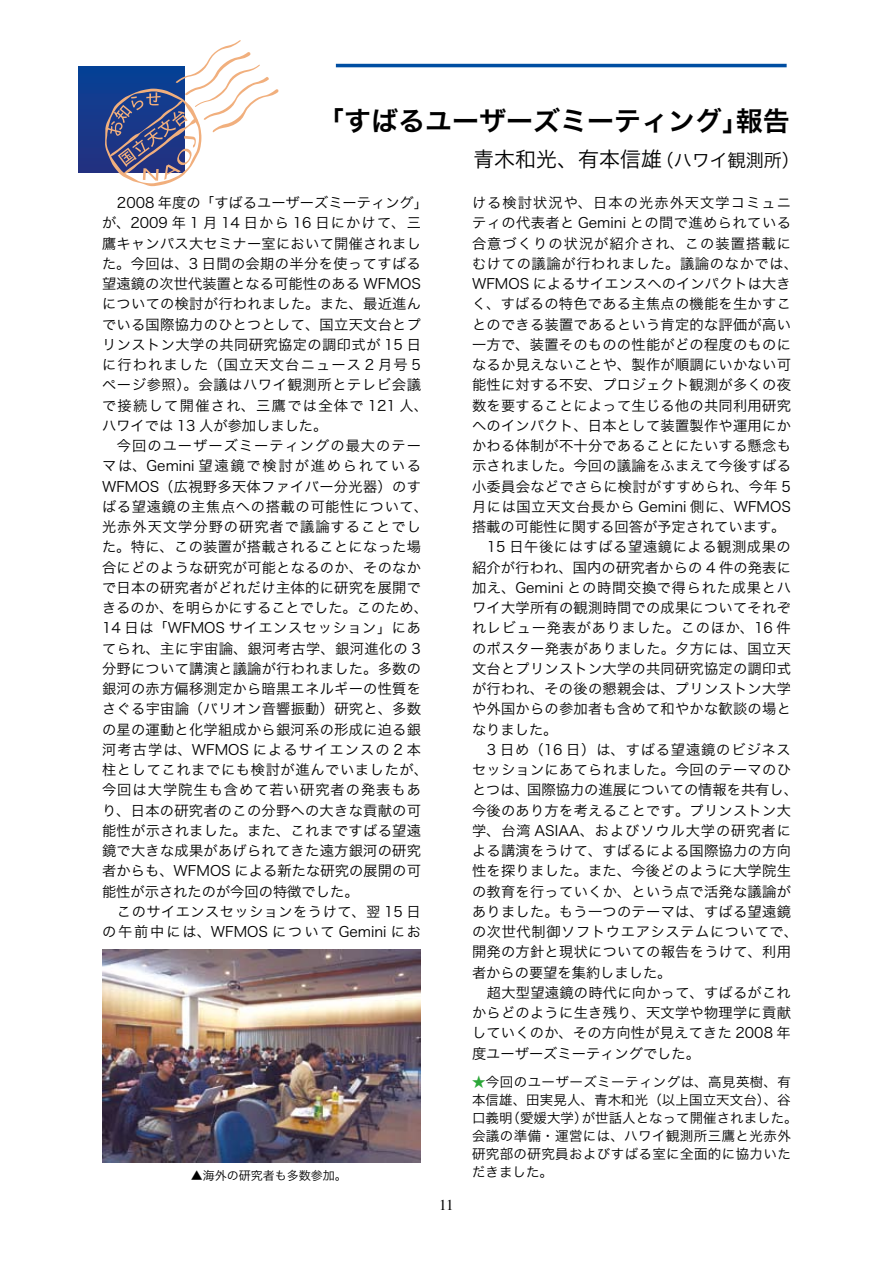
<style>
.page{position:relative;width:893px;height:1263px;background:#fff}
.page>*{position:absolute;margin:0;border:0;box-sizing:border-box;transform-origin:0 0}
.t1{font:27px "Hira Kaku Pro W6 90 pv RKSJ H";color:#000}
.t2{font:21px "Hira Kaku Pro W3 90 pv RKSJ H";color:#000}
.t3{font:15px "Times";color:#000}
.t4{font:14.25px/20.2px "Hira Kaku Pro W3";letter-spacing:.02em;color:#000}
.t5{font:14.25px "Hira Kaku Pro W3";color:#000}
.t6{font:14.25px "Hira Kaku Pro W3";letter-spacing:.045em;color:#000}
.t7{font:14.25px "Hira Kaku Pro W3";letter-spacing:.05em;color:#000}
.t8{font:14.25px "Hira Kaku Pro W3";letter-spacing:.075em;color:#000}
.t9{font:14.25px "Hira Kaku Pro W3";letter-spacing:.065em;color:#000}
.t10{font:14.25px "Hira Kaku Pro W3";letter-spacing:.04em;color:#000}
.t11{font:14.25px "Hira Kaku Pro W3";letter-spacing:.06em;color:#000}
.t12{font:13.5px/18px "Hira Kaku Pro W3";letter-spacing:.03em;color:#000}
.t13{font:12px "Hira Kaku Pro W3";color:#000}
.s1{font-size:18px}
.s2{color:#2ba738}
</style>
<div class="page">
<div style="left:79px;top:67px;width:105px;height:105px;background:linear-gradient(to bottom,#074196,#25317f)"></div>
<svg style="left:105px;top:40px;width:173px;height:146px"></svg>
<img style="left:102px;top:949px;width:319px;height:213px">
<hr style="left:336px;top:64px;width:451px;height:3px;background:#004ea2">
<h1 class="t1" style="left:317px;top:96px;width:474px">「すばるユーザーズミーティング」報告</h1>
<h2 class="t2" style="left:473px;top:140px;width:328px">青木和光、有本信雄<span class="s1">（ハワイ観測所）</span></h2>
<p class="t4" style="left:102px;top:192px;width:328px;text-indent:15px">2008 年度の「すばるユーザーズミーティング」が、2009 年 1 月 14 日から 16 日にかけて、三鷹キャンパス大セミナー室において開催されました。今回は、3 日間の会期の半分を使ってすばる望遠鏡の次世代装置となる可能性のある WFMOSについての検討が行われました。また、最近進んでいる国際協力のひとつとして、国立天文台とプリンストン大学の共同研究協定の調印式が 15 日に行われました（国立天文台ニュース 2 月号 5ページ参照）。会議はハワイ観測所とテレビ会議で接続して開催され、三鷹では全体で 121 人、ハワイでは 13 人が参加しました。</p>
<p class="t4" style="left:102px;top:435px;width:328px;text-indent:15px">今回のユーザーズミーティングの最大のテーマは、Gemini 望遠鏡で検討が進められている<br>WFMOS（広視野多天体ファイバー分光器）のすばる望遠鏡の主焦点への搭載の可能性について、光赤外天文学分野の研究者で議論することでした。特に、この装置が搭載されることになった場合にどのような研究が可能となるのか、そのなかで日本の研究者がどれだけ主体的に研究を展開できるのか、を明らかにすることでした。このため、<br>14 日は「WFMOS サイエンスセッション」にあてられ、主に宇宙論、銀河考古学、銀河進化の 3分野について講演と議論が行われました。多数の銀河の赤方偏移測定から暗黒エネルギーの性質をさぐる宇宙論（バリオン音響振動）研究と、多数の星の運動と化学組成から銀河系の形成に迫る銀河考古学は、WFMOS によるサイエンスの 2 本柱としてこれまでにも検討が進んでいましたが、今回は大学院生も含めて若い研究者の発表もあり、日本の研究者のこの分野への大きな貢献の可能性が示されました。また、これまですばる望遠鏡で大きな成果があげられてきた遠方銀河の研究者からも、WFMOS による新たな研究の展開の可能性が示されたのが今回の特徴でした。</p>
<p class="t4" style="left:102px;top:900px;width:320px;text-align:right">このサイエンスセッションをうけて、翌 15 日の午前中には、WFMOS について Gemini にお</p>
<p class="t8" style="left:472px;top:190px;width:320px">ける検討状況や、日本の光赤外天文学コミュニ</p>
<p class="t4" style="left:472px;top:212px;width:320px">ティの代表者と Gemini との間で進められている</p>
<p class="t8" style="left:472px;top:231px;width:320px">合意づくりの状況が紹介され、この装置搭載に</p>
<p class="t6" style="left:472px;top:251px;width:327px">むけての議論が行われました。議論のなかでは、</p>
<p class="t4" style="left:472px;top:273px;width:320px">WFMOS によるサイエンスへのインパクトは大き</p>
<p class="t4" style="left:472px;top:293px;width:320px">く、すばるの特色である主焦点の機能を生かすこ</p>
<p class="t4" style="left:472px;top:313px;width:320px">とのできる装置であるという肯定的な評価が高い</p>
<p class="t4" style="left:472px;top:333px;width:320px">一方で、装置そのものの性能がどの程度のものに</p>
<p class="t4" style="left:472px;top:354px;width:320px">なるか見えないことや、製作が順調にいかない可</p>
<p class="t4" style="left:472px;top:374px;width:320px">能性に対する不安、プロジェクト観測が多くの夜</p>
<p class="t4" style="left:472px;top:394px;width:320px">数を要することによって生じる他の共同利用研究</p>
<p class="t4" style="left:472px;top:414px;width:320px">へのインパクト、日本として装置製作や運用にか</p>
<p class="t4" style="left:472px;top:435px;width:320px">かわる体制が不十分であることにたいする懸念も</p>
<p class="t4" style="left:472px;top:455px;width:320px">示されました。今回の議論をふまえて今後すばる</p>
<p class="t4" style="left:472px;top:475px;width:320px">小委員会などでさらに検討がすすめられ、今年 5</p>
<p class="t6" style="left:472px;top:494px;width:320px">月には国立天文台長から Gemini 側に、WFMOS</p>
<p class="t5" style="left:472px;top:514px;width:315px">搭載の可能性に関する回答が予定されています。</p>
<p class="t10" style="left:487px;top:534px;width:305px">15 日午後にはすばる望遠鏡による観測成果の</p>
<p class="t4" style="left:472px;top:556px;width:320px">紹介が行われ、国内の研究者からの 4 件の発表に</p>
<p class="t7" style="left:472px;top:575px;width:320px">加え、Gemini との時間交換で得られた成果とハ</p>
<p class="t4" style="left:472px;top:597px;width:320px">ワイ大学所有の観測時間での成果についてそれぞ</p>
<p class="t7" style="left:472px;top:615px;width:320px">れレビュー発表がありました。このほか、16 件</p>
<p class="t4" style="left:472px;top:637px;width:320px">のポスター発表がありました。夕方には、国立天</p>
<p class="t4" style="left:472px;top:657px;width:320px">文台とプリンストン大学の共同研究協定の調印式</p>
<p class="t4" style="left:472px;top:678px;width:320px">が行われ、その後の懇親会は、プリンストン大学</p>
<p class="t4" style="left:472px;top:698px;width:320px">や外国からの参加者も含めて和やかな歓談の場と</p>
<p class="t4" style="left:472px;top:718px;width:87px">なりました。</p>
<p class="t11" style="left:487px;top:737px;width:305px">3 日め（16 日）は、すばる望遠鏡のビジネス</p>
<p class="t4" style="left:472px;top:759px;width:320px">セッションにあてられました。今回のテーマのひ</p>
<p class="t5" style="left:472px;top:777px;width:328px">とつは、国際協力の進展についての情報を共有し、</p>
<p class="t4" style="left:472px;top:799px;width:320px">今後のあり方を考えることです。プリンストン大</p>
<p class="t9" style="left:472px;top:818px;width:320px">学、台湾 ASIAA、およびソウル大学の研究者に</p>
<p class="t4" style="left:472px;top:840px;width:320px">よる講演をうけて、すばるによる国際協力の方向</p>
<p class="t4" style="left:472px;top:860px;width:320px">性を探りました。また、今後どのように大学院生</p>
<p class="t4" style="left:472px;top:880px;width:320px">の教育を行っていくか、という点で活発な議論が</p>
<p class="t4" style="left:472px;top:900px;width:320px">ありました。もう一つのテーマは、すばる望遠鏡</p>
<p class="t6" style="left:472px;top:919px;width:328px">の次世代制御ソフトウエアシステムについてで、</p>
<p class="t4" style="left:472px;top:941px;width:320px">開発の方針と現状についての報告をうけて、利用</p>
<p class="t5" style="left:472px;top:960px;width:201px">者からの要望を集約しました。</p>
<p class="t4" style="left:487px;top:981px;width:305px">超大型望遠鏡の時代に向かって、すばるがこれ</p>
<p class="t4" style="left:472px;top:1002px;width:320px">からどのように生き残り、天文学や物理学に貢献</p>
<p class="t4" style="left:472px;top:1022px;width:320px">していくのか、その方向性が見えてきた 2008 年</p>
<p class="t5" style="left:472px;top:1041px;width:229px">度ユーザーズミーティングでした。</p>
<p class="t12" style="left:472px;top:1072px;width:327px"><span class="s2">★</span>今回のユーザーズミーティングは、高見英樹、有本信雄、田実晃人、青木和光（以上国立天文台）、谷口義明（愛媛大学）が世話人となって開催されました。会議の準備・運営には、ハワイ観測所三鷹と光赤外研究部の研究員およびすばる室に全面的に協力いた</p>
<p class="t13" style="left:191px;top:1165px;width:157px">▲海外の研究者も多数参加。</p>
<p class="t12" style="left:472px;top:1162px;width:82px">だきました。</p>
<p class="t3" style="left:439px;top:1190px;width:16px">11</p>
</div>
